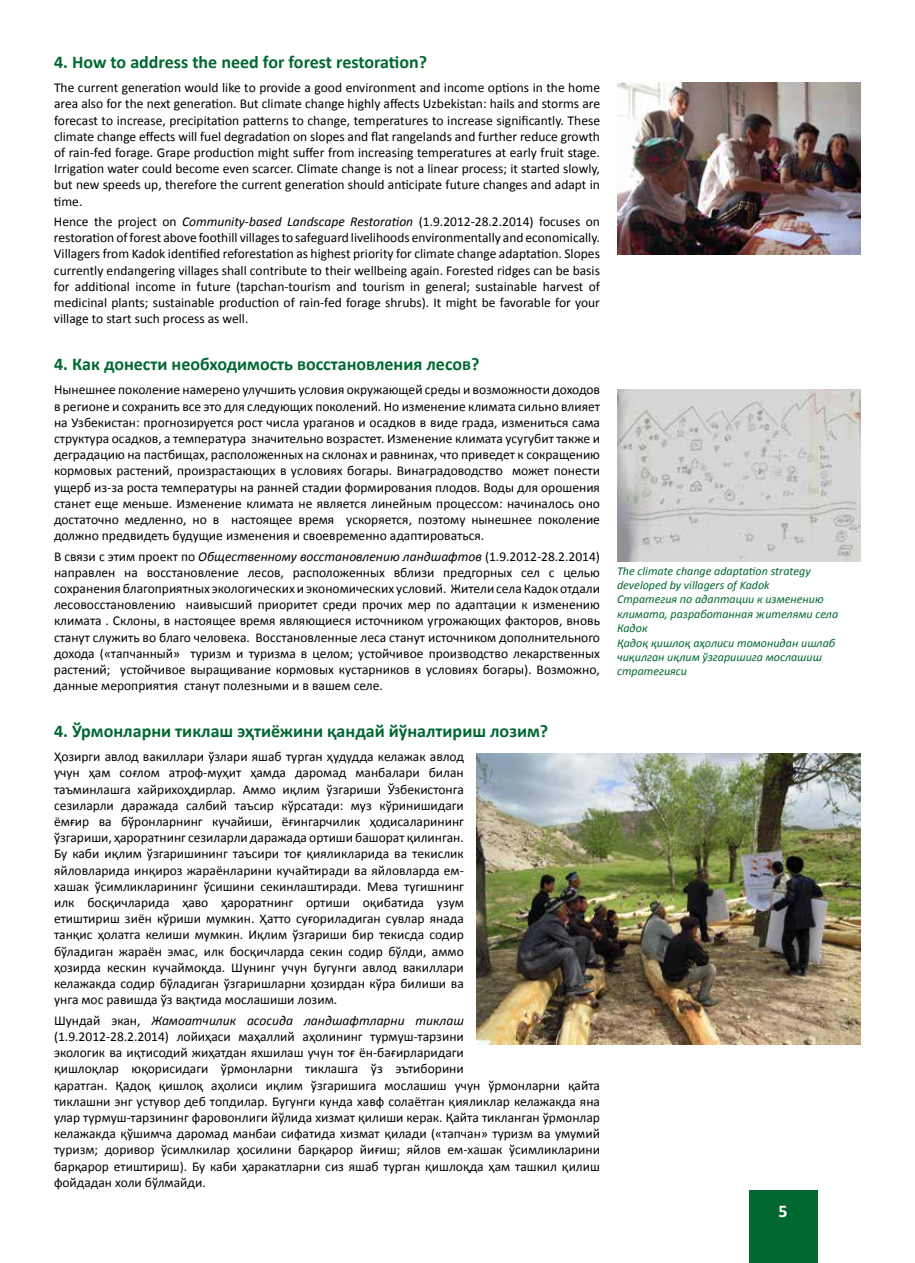
<style>
.page{position:relative;width:915px;height:1263px;background:#fff}
.page>*{position:absolute;margin:0;border:0;box-sizing:border-box;transform-origin:0 0}
.t1{font:700 18px "Calibri";color:#006830}
.t2{font:700 18px "Calibri";color:#fff}
.t3{font:13.5px/16.2px "Calibri";color:#000;text-align:justify}
.t4{font:italic 12px/14.4px "Calibri";color:#006830}
.s1{font-style:italic}
</style>
<div class="page">
<div style="left:748px;top:1191px;width:68px;height:72px;background:#006830"></div>
<img style="left:617px;top:83px;width:243px;height:172px">
<img style="left:617px;top:390px;width:243px;height:172px">
<img style="left:476px;top:753px;width:384px;height:292px">
<h1 class="t1" style="left:54px;top:50px;width:374px">4. How to address the need for forest restoration?</h1>
<p class="t3" style="left:54px;top:80px;width:547px">The current generation would like to provide a good environment and income options in the home area also for the next generation. But climate change highly affects Uzbekistan: hails and storms are forecast to increase, precipitation patterns to change, temperatures to increase significantly. These climate change effects will fuel degradation on slopes and flat rangelands and further reduce growth of rain-fed forage. Grape production might suffer from increasing temperatures at early fruit stage.<br>Irrigation water could become even scarcer. Climate change is not a linear process; it started slowly, but new speeds up, therefore the current generation should anticipate future changes and adapt in time.</p>
<p class="t3" style="left:54px;top:214px;width:547px">Hence the project on <span class="s1">Community-based Landscape Restoration</span> (1.9.2012-28.2.2014) focuses on restoration offorest above foothill villagesto safeguard livelihoods environmentally and economically.<br>Villagers from Kadok identified reforestation as highest priority for climate change adaptation. Slopes currently endangering villages shall contribute to their wellbeing again. Forested ridges can be basis for additional income in future (tapchan-tourism and tourism in general; sustainable harvest of medicinal plants; sustainable production of rain-fed forage shrubs). It might be favorable for your village to start such process as well.</p>
<h1 class="t1" style="left:54px;top:352px;width:427px">4. Как донести необходимость восстановления лесов?</h1>
<p class="t3" style="left:54px;top:382px;width:547px">Нынешнее поколение намерено улучшить условия окружающей среды и возможности доходов в регионе и сохранить все это для следующих поколений. Но изменение климата сильно влияет на Узбекистан: прогнозируется рост числа ураганов и осадков в виде града, измениться сама структура осадков, а температура значительно возрастет. Изменение климата усугубит также и деградацию на пастбищах, расположенных на склонах и равнинах, что приведет к сокращению кормовых растений, произрастающих в условиях богары. Винаградоводство может понести ущерб из-за роста температуры на ранней стадии формирования плодов. Воды для орошения станет еще меньше. Изменение климата не является линейным процессом: начиналось оно достаточно медленно, но в настоящее время ускоряется, поэтому нынешнее поколение должно предвидеть будущие изменения и своевременно адаптироваться.</p>
<p class="t3" style="left:54px;top:548px;width:547px">В связи с этим проект по <span class="s1">Общественному восстановлению ландшафтов</span> (1.9.2012-28.2.2014) направлен на восстановление лесов, расположенных вблизи предгорных сел с целью сохранения благоприятных экологических и экономических условий. Жители села Кадок отдали лесовосстановлению наивысший приоритет среди прочих мер по адаптации к изменению климата . Склоны, в настоящее время являющиеся источником угрожающих факторов, вновь станут служить во благо человека. Восстановленные леса станут источником дополнительного дохода («тапчанный» туризм и туризма в целом; устойчивое производство лекарственных растений; устойчивое выращивание кормовых кустарников в условиях богары). Возможно, данные мероприятия станут полезными и в вашем селе.</p>
<h1 class="t1" style="left:54px;top:719px;width:495px">4. Ўрмонларни тиклаш эҳтиёжини қандай йўналтириш лозим?</h1>
<p class="t3" style="left:54px;top:749px;width:411px">Ҳозирги авлод вакиллари ўзлари яшаб турган ҳудудда келажак авлод учун ҳам соғлом атроф-муҳит ҳамда даромад манбалари билан таъминлашга хайрихоҳдирлар. Аммо иқлим ўзгариши Ўзбекистонга сезиларли даражада салбий таъсир кўрсатади: муз кўринишидаги ёмғир ва бўронларнинг кучайиши, ёғингарчилик ҳодисаларининг ўзгариши, ҳароратнинг сезиларли даражада ортиши башорат қилинган.<br>Бу каби иқлим ўзгаришининг таъсири тоғ қияликларида ва текислик яйловларида инқироз жараёнларини кучайтиради ва яйловларда ем&shy;хашак ўсимликларининг ўсишини секинлаштиради. Мева тугишнинг илк босқичларида ҳаво ҳароратнинг ортиши оқибатида узум етиштириш зиён кўриши мумкин. Ҳатто суғориладиган сувлар янада танқис ҳолатга келиши мумкин. Иқлим ўзгариши бир текисда содир бўладиган жараён эмас, илк босқичларда секин содир бўлди, аммо ҳозирда кескин кучаймоқда. Шунинг учун бугунги авлод вакиллари келажакда содир бўладиган ўзгаришларни ҳозирдан кўра билиши ва унга мос равишда ўз вақтида мослашиши лозим.</p>
<p class="t3" style="left:54px;top:1012px;width:547px;text-align:left">Шундай экан, <span class="s1">Жамоатчилик асосида ландшафтларни тиклаш<br></span>(1.9.2012-28.2.2014) лойиҳаси маҳаллий аҳолининг турмуш-тарзини<br>экологик ва иқтисодий жиҳатдан яхшилаш учун тоғ ён-бағирларидаги<br>қишлоқлар юқорисидаги ўрмонларни тиклашга ўз эътиборини<br>қаратган. Қадоқ қишлоқ аҳолиси иқлим ўзгаришига мослашиш учун ўрмонларни қайта тиклашни энг устувор деб топдилар. Бугунги кунда хавф солаётган қияликлар келажакда яна улар турмуш-тарзининг фаровонлиги йўлида хизмат қилиши керак. Қайта тикланган ўрмонлар келажакда қўшимча даромад манбаи сифатида хизмат қилади («тапчан» туризм ва умумий туризм; доривор ўсимлкилар ҳосилини барқарор йиғиш; яйлов ем-хашак ўсимликларини барқарор етиштириш). Бу каби ҳаракатларни сиз яшаб турган қишлоқда ҳам ташкил қилиш фойдадан холи бўлмайди.</p>
<p class="t4" style="left:617px;top:563px;width:222px">The climate change adaptation strategy developed by villagers of Kadok<br>Стратегия по адаптации к изменению климата, разработанная жителями села<br>Кадок<br>Қадоқ қишлоқ аҳолиси томонидан ишлаб чиқилган иқлим ўзгаришига мослашиш стратегияси</p>
<h1 class="t2" style="left:778px;top:1199px;width:11px">5</h1>
</div>
